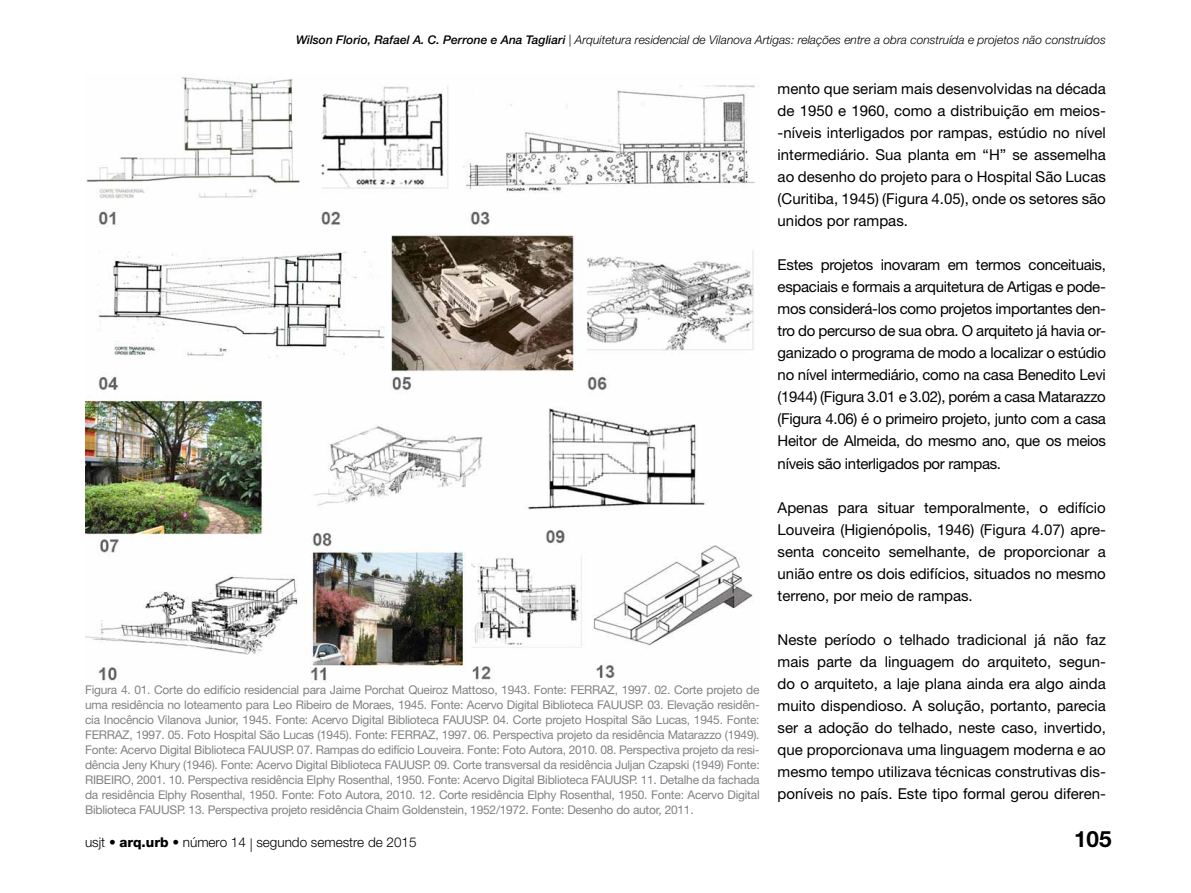
<style>
.page{position:relative;width:1191px;height:893px;background:#fff}
.page>*{position:absolute;margin:0;border:0;box-sizing:border-box;transform-origin:0 0}
.t1{font:700 22.5px "Helvetica Neue LT Std";color:#000}
.t2{font:15px/22px "Helvetica Neue LT Std";color:#000;text-align:justify}
.t3{font:300 13.5px "Helvetica Neue LT Std";color:#000}
.t4{font:12px/15px "Helvetica Neue LT Std";letter-spacing:-.02em;color:#808285;text-align:justify}
.t5{font:italic 300 12px "Helvetica Neue LT Std";color:#000}
.s1{font-weight:500}
.s2{font-weight:800}
</style>
<div class="page">
<img style="left:85px;top:77px;width:671px;height:605px">
<p class="t5" style="left:296px;top:33px;width:811px"><span class="s1">Wilson Florio, Rafael A. C. Perrone e Ana Tagliari</span> | Arquitetura residencial de Vilanova Artigas: relações entre a obra construída e projetos não construídos</p>
<p class="t2" style="left:777px;top:77px;width:330px">mento que seriam mais desenvolvidas na década de 1950 e 1960, como a distribuição em meios--níveis interligados por rampas, estúdio no nível intermediário. Sua planta em “H” se assemelha ao desenho do projeto para o Hospital São Lucas (Curitiba, 1945) (Figura 4.05), onde os setores são unidos por rampas.</p>
<p class="t2" style="left:777px;top:253px;width:330px">Estes projetos inovaram em termos conceituais, espaciais e formais a arquitetura de Artigas e pode&shy;mos considerá-los como projetos importantes den&shy;tro do percurso de sua obra. O arquiteto já havia or&shy;ganizado o programa de modo a localizar o estúdio no nível intermediário, como na casa Benedito Levi (1944) (Figura 3.01 e 3.02), porém a casa Matarazzo (Figura 4.06) é o primeiro projeto, junto com a casa Heitor de Almeida, do mesmo ano, que os meios níveis são interligados por rampas.</p>
<p class="t2" style="left:777px;top:496px;width:330px">Apenas para situar temporalmente, o edifício Louveira (Higienópolis, 1946) (Figura 4.07) apre&shy;senta conceito semelhante, de proporcionar a união entre os dois edifícios, situados no mesmo terreno, por meio de rampas.</p>
<p class="t2" style="left:777px;top:628px;width:330px">Neste período o telhado tradicional já não faz mais parte da linguagem do arquiteto, segun&shy;do o arquiteto, a laje plana ainda era algo ainda muito dispendioso. A solução, portanto, parecia ser a adoção do telhado, neste caso, invertido, que proporcionava uma linguagem moderna e ao mesmo tempo utilizava técnicas construtivas dis&shy;poníveis no país. Este tipo formal gerou diferen-</p>
<p class="t4" style="left:85px;top:682px;width:676px">Figura 4. 01. Corte do edifício residencial para Jaime Porchat Queiroz Mattoso, 1943. Fonte: FERRAZ, 1997. 02. Corte projeto de uma residência no loteamento para Leo Ribeiro de Moraes, 1945. Fonte: Acervo Digital Biblioteca FAUUSP. 03. Elevação residên&shy;cia Inocêncio Vilanova Junior, 1945. Fonte: Acervo Digital Biblioteca FAUUSP. 04. Corte projeto Hospital São Lucas, 1945. Fonte:<br>FERRAZ, 1997. 05. Foto Hospital São Lucas (1945). Fonte: FERRAZ, 1997. 06. Perspectiva projeto da residência Matarazzo (1949).<br>Fonte: Acervo Digital Biblioteca FAUUSP. 07. Rampas do edifício Louveira. Fonte: Foto Autora, 2010. 08. Perspectiva projeto da resi&shy;dência Jeny Khury (1946). Fonte: Acervo Digital Biblioteca FAUUSP. 09. Corte transversal da residência Juljan Czapski (1949) Fonte:<br>RIBEIRO, 2001. 10. Perspectiva residência Elphy Rosenthal, 1950. Fonte: Acervo Digital Biblioteca FAUUSP. 11. Detalhe da fachada da residência Elphy Rosenthal, 1950. Fonte: Foto Autora, 2010. 12. Corte residência Elphy Rosenthal, 1950. Fonte: Acervo Digital Biblioteca FAUUSP. 13. Perspectiva projeto residência Chaim Goldenstein, 1952/1972. Fonte: Desenho do autor, 2011.</p>
<p class="t3" style="left:85px;top:834px;width:333px">usjt • <span class="s2">arq.urb</span> • número 14 | segundo semestre de 2015</p>
<h1 class="t1" style="left:1074px;top:825px;width:39px">105</h1>
</div>
